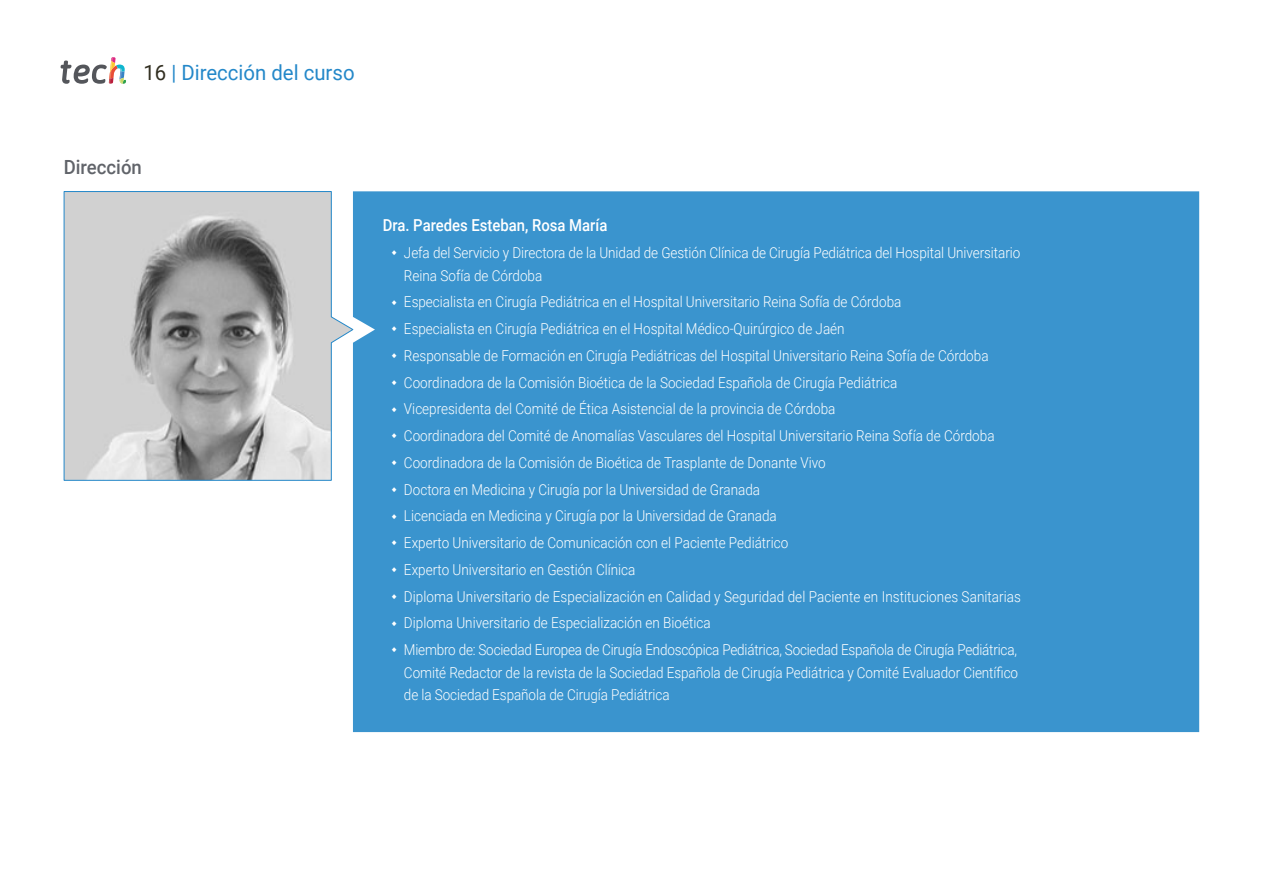
<style>
.page{position:relative;width:1263px;height:893px;background:#fff}
.page>*{position:absolute;margin:0;border:0;box-sizing:border-box;transform-origin:0 0}
.t1{font:21px "Roboto";color:#2488c9}
.t2{font:500 19.5px "Roboto";color:#61646a;scale:.95 1}
.t3{font:500 16.5px "Roboto";color:#fff;scale:.9 1}
.t4{font:300 15px/26.7px "Roboto";color:#fff;scale:.9 1}
.s1{color:#312e20}
</style>
<div class="page">
<div style="left:353px;top:191px;width:846px;height:541px;background:#3a94ce"></div>
<svg style="left:61px;top:57px;width:65px;height:27px"></svg>
<svg style="left:64px;top:191px;width:290px;height:290px;background:#bcbdbe"></svg>
<svg style="left:392px;top:250px;width:5px;height:5px"></svg>
<svg style="left:392px;top:300px;width:5px;height:5px"></svg>
<svg style="left:392px;top:326px;width:5px;height:5px"></svg>
<svg style="left:392px;top:353px;width:5px;height:5px"></svg>
<svg style="left:392px;top:380px;width:5px;height:5px"></svg>
<svg style="left:392px;top:407px;width:5px;height:5px"></svg>
<svg style="left:392px;top:433px;width:5px;height:5px"></svg>
<svg style="left:392px;top:460px;width:5px;height:5px"></svg>
<svg style="left:392px;top:487px;width:5px;height:5px"></svg>
<svg style="left:392px;top:514px;width:5px;height:5px"></svg>
<svg style="left:392px;top:540px;width:5px;height:5px"></svg>
<svg style="left:392px;top:567px;width:5px;height:5px"></svg>
<svg style="left:392px;top:594px;width:5px;height:5px"></svg>
<svg style="left:392px;top:621px;width:5px;height:5px"></svg>
<svg style="left:392px;top:647px;width:5px;height:5px"></svg>
<h1 class="t1" style="left:144px;top:57px;width:213px"><span class="s1">16</span> | Dirección del curso</h1>
<h2 class="t2" style="left:64px;top:154px;width:84px">Dirección</h2>
<p class="t3" style="left:383px;top:213px;width:251px">Dra. Paredes Esteban, Rosa María</p>
<p class="t4" style="left:404px;top:241px;width:686px;line-height:22.5px">Jefa del Servicio y Directora de la Unidad de Gestión Clínica de Cirugía Pediátrica del Hospital Universitario<br>Reina Sofía de Córdoba</p>
<p class="t4" style="left:404px;top:288px;width:687px">Especialista en Cirugía Pediátrica en el Hospital Universitario Reina Sofía de Córdoba<br>Especialista en Cirugía Pediátrica en el Hospital Médico-Quirúrgico de Jaén<br>Responsable de Formación en Cirugía Pediátricas del Hospital Universitario Reina Sofía de Córdoba Coordinadora de la Comisión Bioética de la Sociedad Española de Cirugía Pediátrica<br>Vicepresidenta del Comité de Ética Asistencial de la provincia de Córdoba<br>Coordinadora del Comité de Anomalías Vasculares del Hospital Universitario Reina Sofía de Córdoba Coordinadora de la Comisión de Bioética de Trasplante de Donante Vivo<br>Doctora en Medicina y Cirugía por la Universidad de Granada<br>Licenciada en Medicina y Cirugía por la Universidad de Granada<br>Experto Universitario de Comunicación con el Paciente Pediátrico<br>Experto Universitario en Gestión Clínica<br>Diploma Universitario de Especialización en Calidad y Seguridad del Paciente en Instituciones Sanitarias Diploma Universitario de Especialización en Bioética<br>Miembro de: Sociedad Europea de Cirugía Endoscópica Pediátrica, Sociedad Española de Cirugía Pediátrica,</p>
<p class="t4" style="left:404px;top:660px;width:684px;line-height:22.5px">Comité Redactor de la revista de la Sociedad Española de Cirugía Pediátrica y Comité Evaluador Científico de la Sociedad Española de Cirugía Pediátrica</p>
</div>
